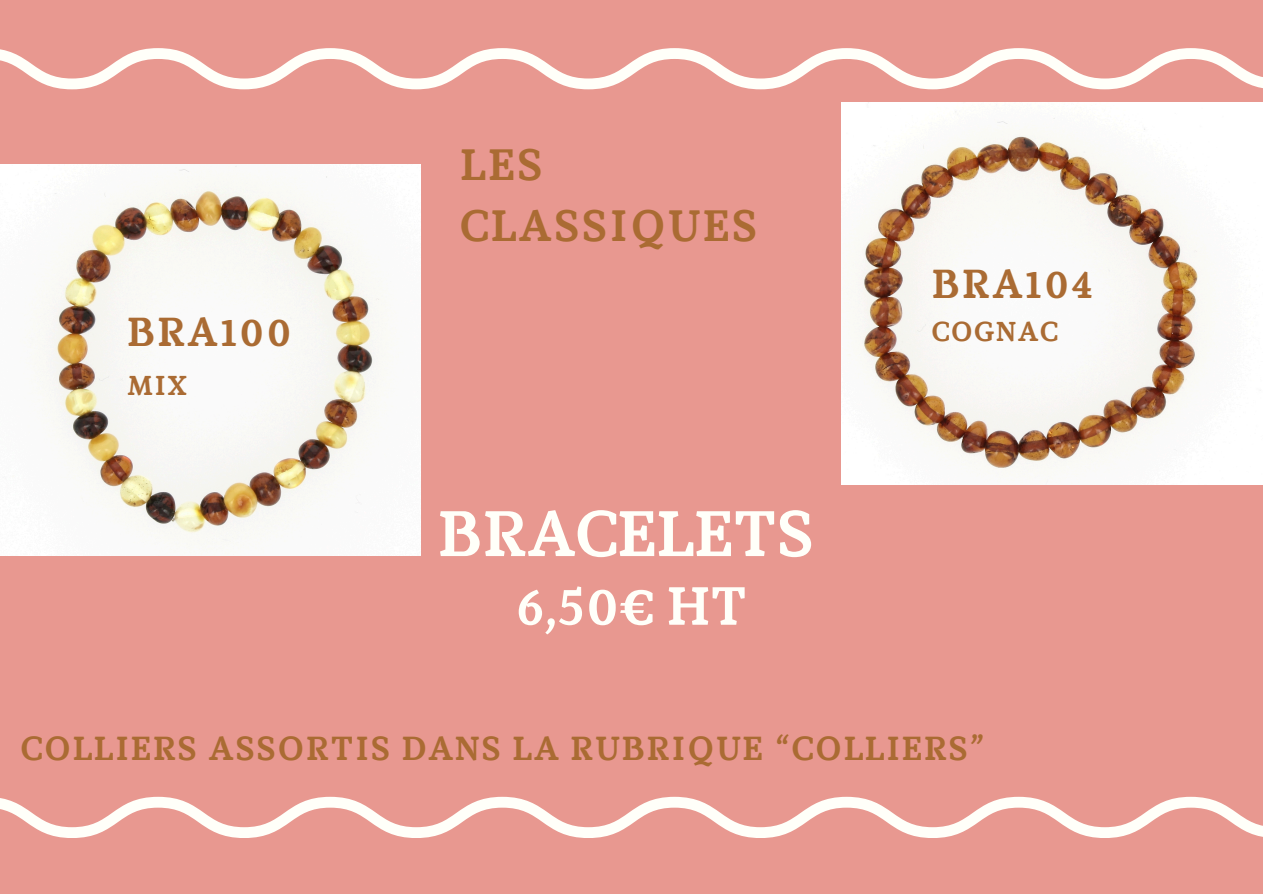
<style>
.page{position:relative;width:1263px;height:894px;background:#fff}
.page>*{position:absolute;margin:0;border:0;box-sizing:border-box;transform-origin:0 0}
.t1{font:700 64.05px "Marta";color:#fffff9}
.t2{font:700 53.55px "Marta";color:#fffff9}
.t3{font:700 43.8px/60.8px "Marta";letter-spacing:.05em;color:#aa6b33}
.t4{font:700 40.35px "Marta";letter-spacing:.05em;color:#aa6b33}
.t5{font:700 33.3px "Marta";letter-spacing:.05em;color:#aa6b33}
.t6{font:700 27.3px "Marta";letter-spacing:.05em;color:#aa6b33}
</style>
<div class="page">
<div style="left:0;top:0;width:1263px;height:893px;background:#e89890"></div>
<svg style="left:0;top:48px;width:1263px;height:41px"></svg>
<svg style="left:0;top:796px;width:1263px;height:41px"></svg>
<img style="left:0;top:164px;width:421px;height:391px">
<img style="left:842px;top:102px;width:421px;height:382px">
<h2 class="t4" style="left:127px;top:315px;width:166px">BRA100</h2>
<h2 class="t6" style="left:127px;top:374px;width:61px">MIX</h2>
<p class="t3" style="left:460px;top:139px;width:299px">LES<br>CLASSIQUES</p>
<h2 class="t1" style="left:438px;top:508px;width:378px">BRACELETS</h2>
<h2 class="t2" style="left:516px;top:584px;width:232px">6,50€ HT</h2>
<p class="t4" style="left:932px;top:267px;width:163px">BRA104</p>
<p class="t6" style="left:932px;top:320px;width:127px">COGNAC</p>
<h1 class="t5" style="left:21px;top:734px;width:966px">COLLIERS ASSORTIS DANS LA RUBRIQUE “COLLIERS”</h1>
</div>
